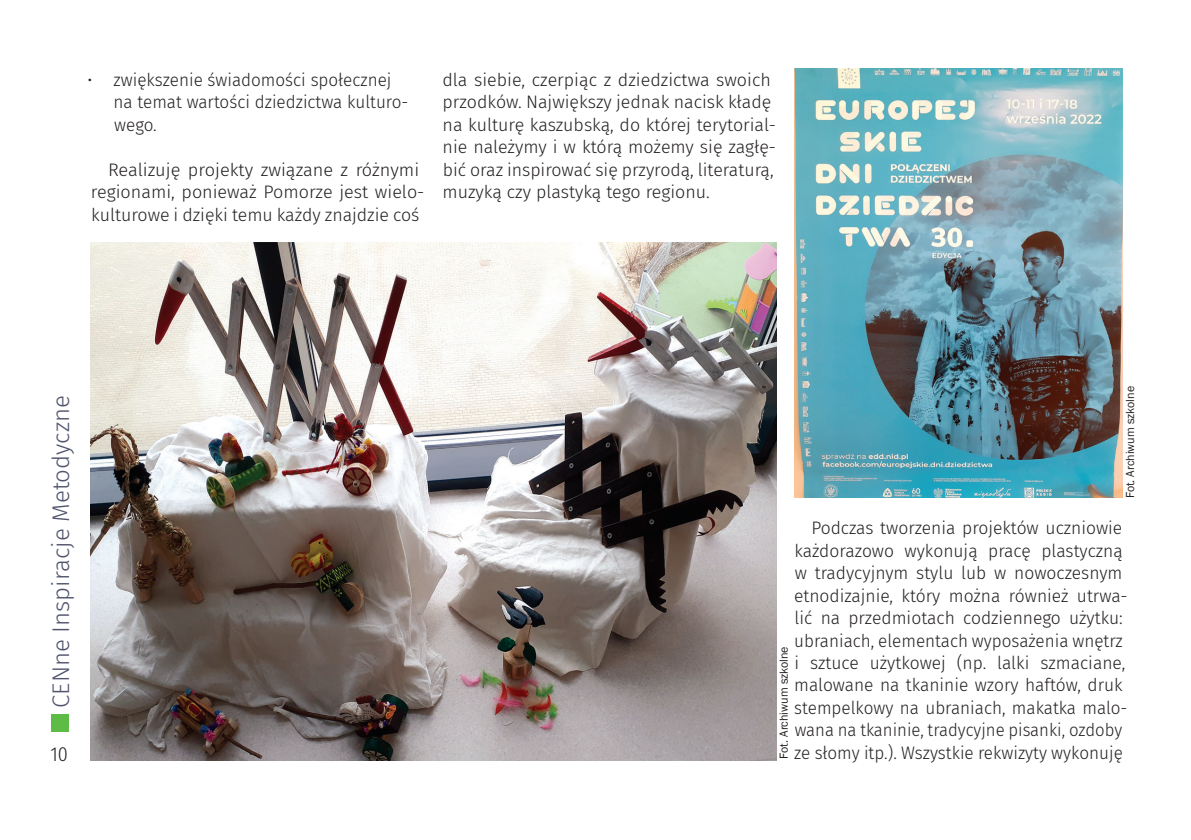
<style>
.page{position:relative;width:1191px;height:840px;background:#fff}
.page>*{position:absolute;margin:0;border:0;box-sizing:border-box;transform-origin:0 0}
.t1{font:300 24px "Fira Sans";color:#50546c}
.t2{font:300 20px "Fira Sans Condensed";color:#231f20}
.TEXT{font:300 18px/22.4px "Fira Sans";color:#231f20}
.punktory{font:300 18px/22.4px "Fira Sans";color:#231f20}
.TEXT-2{font:300 18px/22.4px "Fira Sans";color:#231f20;scale:.95 1}
.t3{font:12px "Franklin Gothic";color:#231f20}
</style>
<div class="page">
<div style="left:51px;top:714px;width:18px;height:17px;background:#5dbb46"></div>
<img style="left:795px;top:69px;width:328px;height:428px">
<img style="left:91px;top:242px;width:685px;height:518px">
<p class="TEXT-2" style="left:114px;top:68px;width:312px;text-indent:-26px">• zwiększenie świadomości społecznej na temat wartości dziedzictwa kulturo&shy;wego.</p>
<p class="punktory" style="left:91px;top:158px;width:335px;text-indent:17px">Realizuję projekty związane z różnymi regionami, ponieważ Pomorze jest wielo&shy;kulturowe i dzięki temu każdy znajdzie coś</p>
<p class="punktory" style="left:442px;top:68px;width:335px">dla siebie, czerpiąc z dziedzictwa swoich przodków. Największy jednak nacisk kładę na kulturę kaszubską, do której terytorial&shy;nie należymy i w którą możemy się zagłę&shy;bić oraz inspirować się przyrodą, literaturą, muzyką czy plastyką tego regionu.</p>
<h1 class="t1" style="left:44px;top:707px;width:314px;rotate:-90deg">CENne Inspiracje Metodyczne</h1>
<p class="t2" style="left:50px;top:739px;width:19px">10</p>
<p class="t3" style="left:1122px;top:498px;width:114px;rotate:-90deg">Fot. Archiwum szkolne</p>
<p class="TEXT" style="left:794px;top:516px;width:335px;text-indent:17px">Podczas tworzenia projektów uczniowie każdorazowo wykonują pracę plastyczną w tradycyjnym stylu lub w nowoczesnym etnodizajnie, który można również utrwa&shy;lić na przedmiotach codziennego użytku: ubraniach, elementach wyposażenia wnętrz i sztuce użytkowej (np. lalki szmaciane, malowane na tkaninie wzory haftów, druk stempelkowy na ubraniach, makatka malo&shy;wana na tkaninie, tradycyjne pisanki, ozdoby</p>
<p class="t3" style="left:776px;top:758px;width:114px;rotate:-90deg">Fot. Archiwum szkolne</p>
<p class="TEXT-2" style="left:794px;top:740px;width:347px">ze słomy itp.). Wszystkie rekwizyty wykonuję</p>
</div>
